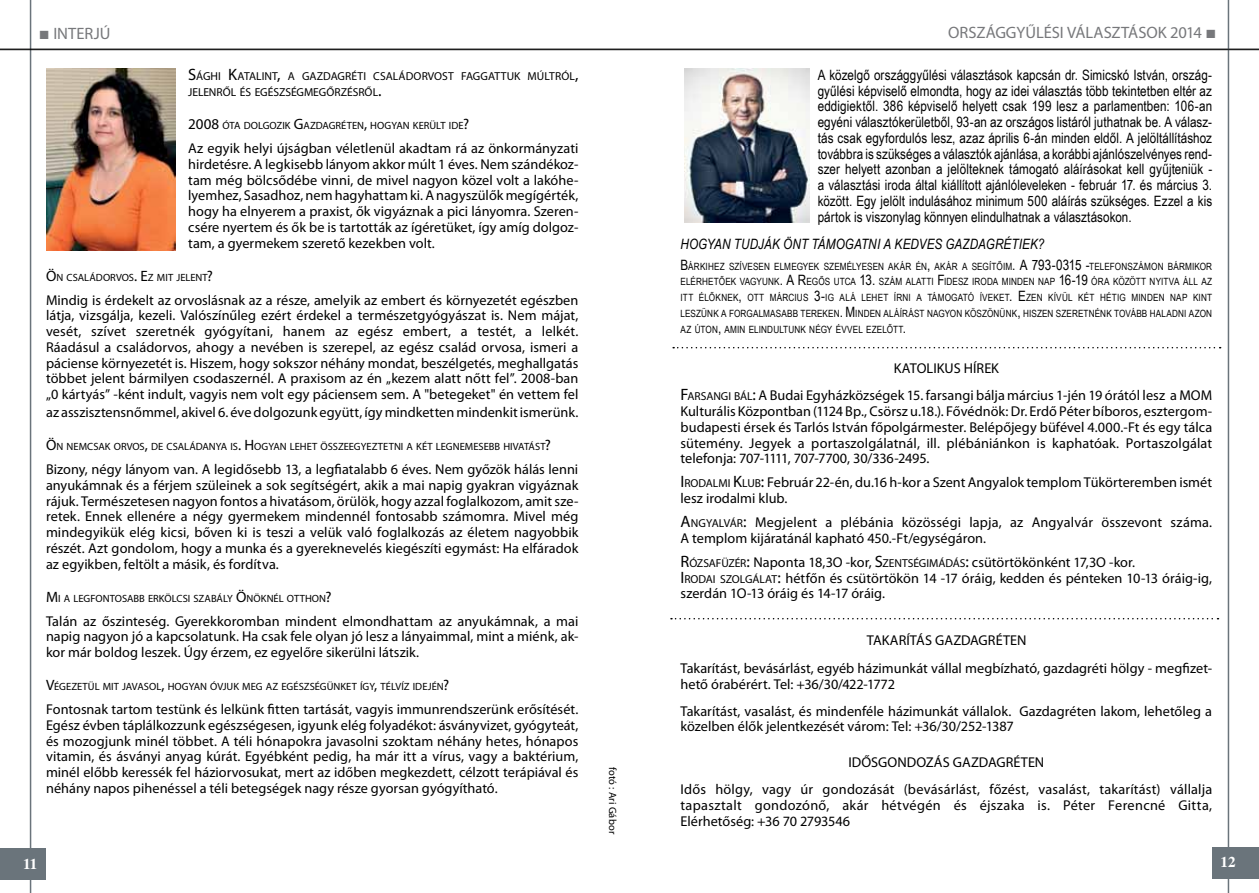
<style>
.page{position:relative;width:1259px;height:893px;background:#fff}
.page>*{position:absolute;margin:0;border:0;box-sizing:border-box;transform-origin:0 0}
.t1{font:16.5px "Myriad Pro";letter-spacing:-.005em;color:#77787b}
.t2{font:700 15px "Times";color:#fff}
.t3{font:14.25px/15.8px "Myriad Pro";letter-spacing:.005em;color:#000}
.t4{font:14.25px/15.8px "Arial Narrow";letter-spacing:.005em;color:#000;text-align:justify}
.t5{font:italic 14.25px "Arial Narrow";letter-spacing:.01em;color:#000}
.t6{font:11.55px/15.8px "Myriad Pro";letter-spacing:.005em;color:#000}
.t7{font:10.5px "Myriad Pro";color:#000}
.t8{font:10.5px "Myriad Pro";letter-spacing:.015em;color:#000}
.t9{font:10.05px/15.8px "Arial Narrow";letter-spacing:.015em;color:#000;text-align:justify}
.s1{font-family:"Times New Roman";font-size:18px}
.s2{font-size:14.25px}
.s3{font-size:16.5px}
.s4{font-size:15px}
.s5{font-size:11.55px}
</style>
<div class="page">
<hr style="left:30px;top:0;width:1px;height:893px;background:#6a747b">
<div style="left:0;top:848px;width:46px;height:32px;background:#6a747b"></div>
<hr style="left:1227px;top:0;width:2px;height:893px;background:#6a747b">
<hr style="left:0;top:49px;width:1259px;height:1px;background:#000">
<div style="left:1212px;top:847px;width:47px;height:32px;background:#6a747b"></div>
<svg style="left:671px;top:618px;width:547px;height:1px"></svg>
<svg style="left:673px;top:347px;width:547px;height:1px"></svg>
<img style="left:47px;top:68px;width:128px;height:182px">
<img style="left:685px;top:68px;width:124px;height:154px">
<p class="t1" style="left:39px;top:23px;width:24px"><span class="s1">■</span>Inter</p>
<p class="t1" style="left:94px;top:23px;width:16px">jú</p>
<p class="t1" style="left:948px;top:22px;width:156px">Országgyűlési Választ</p>
<p class="t1" style="left:1128px;top:22px;width:21px">ások</p>
<p class="t1" style="left:1170px;top:22px;width:48px">2014 <span class="s1">■</span></p>
<p class="t4" style="left:817px;top:66px;width:396px">A közelgő országgyűlési választások kapcsán dr. Simicskó István, ország&shy;gyűlési képviselő elmondta, hogy az idei választás több tekintetben eltér az eddigiektől. 386 képviselő helyett csak 199 lesz a parlamentben: 106-an egyéni választókerületből, 93-an az országos listáról juthatnak be. A válasz&shy;tás csak egyfordulós lesz, azaz április 6-án minden eldől. A jelöltállításhoz továbbra is szükséges a választók ajánlása, a korábbi ajánlószelvényes rend&shy;szer helyett azonban a jelölteknek támogató aláírásokat kell gyűjteniük - a választási iroda által kiállított ajánlóleveleken - február 17. és március 3. között. Egy jelölt indulásához minimum 500 aláírás szükséges. Ezzel a kis pártok is viszonylag könnyen elindulhatnak a választásokon.</p>
<p class="t5" style="left:680px;top:234px;width:365px">HOGYAN TUDJÁK ÖNT TÁMOGATNI A KEDVES GAZDAGRÉTIEK?</p>
<p class="t9" style="left:680px;top:258px;width:533px"><span class="s2">B</span>ÁRKIHEZ SZÍVESEN ELMEGYEK SZEMÉLYESEN AKÁR ÉN<span class="s2">,</span> AKÁR A SEGÍTŐIM<span class="s2">. A 793-0315 -</span>TELEFONSZÁMON BÁRMIKOR ELÉRHETŐEK VAGYUNK<span class="s2">. A R</span>EGŐS UTCA <span class="s2">13.</span> SZÁM ALATTI <span class="s2">F</span>IDESZ IRODA MINDEN NAP <span class="s2">16-19</span> ÓRA KÖZÖTT NYITVA ÁLL AZ ITT ÉLŐKNEK<span class="s2">,</span> OTT MÁRCIUS <span class="s2">3-</span>IG ALÁ LEHET ÍRNI A TÁMOGATÓ ÍVEKET<span class="s2">. E</span>ZEN KÍVÜL KÉT HÉTIG MINDEN NAP KINT LESZÜNK A FORGALMASABB TEREKEN<span class="s2">. M</span> INDEN ALÁÍRÁST NAGYON KÖSZÖNÜNK<span class="s2">,</span> HISZEN SZERETNÉNK TOVÁBB HALADNI AZON AZ ÚTON<span class="s2">,</span> AMIN ELINDULTUNK NÉGY ÉVVEL EZELŐTT<span class="s2">.</span></p>
<p class="t6" style="left:188px;top:68px;width:392px"><span class="s3">S</span>ÁGHI <span class="s3">K</span>ATALINT<span class="s3">,</span> A GAZDAGRÉTI CSALÁDORVOST FAGGATTUK MÚLTRÓL<span class="s3">,<br></span>JELENRŐL ÉS EGÉSZSÉGMEGŐRZÉSRŐL<span class="s3">.</span></p>
<p class="t7" style="left:188px;top:119px;width:283px"><span class="s4">2008</span> ÓTA DOLGOZIK <span class="s4">G</span>AZDAGRÉTEN<span class="s4">,</span> HOGYAN KERÜLT IDE<span class="s4">?</span></p>
<p class="t3" style="left:188px;top:140px;width:392px;text-align:justify">Az egyik helyi újságban véletlenül akadtam rá az önkormányzati hirdetésre. A legkisebb lányom akkor múlt 1 éves. Nem szándékoz&shy;tam még bölcsődébe vinni, de mivel nagyon közel volt a lakóhe&shy;lyemhez, Sasadhoz, nem hagyhattam ki. A nagyszülők megígérték, hogy ha elnyerem a praxist, ők vigyáznak a pici lányomra. Szeren&shy;csére nyertem és ők be is tartották az ígéretüket, így amíg dolgoz&shy;tam, a gyermekem szerető kezekben volt.</p>
<p class="t7" style="left:46px;top:271px;width:168px"><span class="s4">Ö</span>N CSALÁDORVOS<span class="s4">. E</span>Z MIT JELENT<span class="s4">?</span></p>
<p class="t3" style="left:46px;top:292px;width:534px;text-align:justify">Mindig is érdekelt az orvoslásnak az a része, amelyik az embert és környezetét egészben látja, vizsgálja, kezeli. Valószínűleg ezért érdekel a természetgyógyászat is. Nem májat, vesét, szívet szeretnék gyógyítani, hanem az egész embert, a testét, a lelkét.<br>Ráadásul a családorvos, ahogy a nevében is szerepel, az egész család orvosa, ismeri a páciense környezetét is. Hiszem, hogy sokszor néhány mondat, beszélgetés, meghallgatás többet jelent bármilyen csodaszernél. A praxisom az én „kezem alatt nőtt fel”. 2008-ban „0 kártyás” -ként indult, vagyis nem volt egy páciensem sem. A "betegeket" én vettem fel</p>
<p class="t3" style="left:46px;top:404px;width:534px">az asszisztensnőmmel, akivel 6. éve dolgozunk együtt, így mindketten mindenkit ismerünk.</p>
<p class="t7" style="left:46px;top:440px;width:506px"><span class="s4">Ö</span>N NEMCSAK ORVOS<span class="s4">,</span> DE CSALÁDANYA IS<span class="s4">. H</span> OGYAN LEHET ÖSSZEEGYEZTETNI A KÉT LEGNEMESEBB HIVATÁST<span class="s4">?</span></p>
<p class="t3" style="left:46px;top:461px;width:534px;text-align:justify">Bizony, négy lányom van. A legidősebb 13, a legfiatalabb 6 éves. Nem győzök hálás lenni anyukámnak és a férjem szüleinek a sok segítségért, akik a mai napig gyakran vigyáznak rájuk. Természetesen nagyon fontos a hivatásom, örülök, hogy azzal foglalkozom, amit sze&shy;retek. Ennek ellenére a négy gyermekem mindennél fontosabb számomra. Mivel még mindegyikük elég kicsi, bőven ki is teszi a velük való foglalkozás az életem nagyobbik részét. Azt gondolom, hogy a munka és a gyereknevelés kiegészíti egymást: Ha elfáradok az egyikben, feltölt a másik, és fordítva.</p>
<p class="t7" style="left:46px;top:592px;width:287px"><span class="s4">M</span> I A LEGFONTOSABB ERKÖLCSI SZABÁLY <span class="s4">Ö</span>NÖKNÉL OTTHON<span class="s4">?</span></p>
<p class="t3" style="left:46px;top:613px;width:534px;text-align:justify">Talán az őszinteség. Gyerekkoromban mindent elmondhattam az anyukámnak, a mai napig nagyon jó a kapcsolatunk. Ha csak fele olyan jó lesz a lányaimmal, mint a miénk, ak&shy;kor már boldog leszek. Úgy érzem, ez egyelőre sikerülni látszik.</p>
<p class="t7" style="left:46px;top:680px;width:405px"><span class="s4">V</span>ÉGEZETÜL MIT JAVASOL<span class="s4">,</span> HOGYAN ÓVJUK MEG AZ EGÉSZSÉGÜNKET ÍGY<span class="s4">,</span> TÉLVÍZ IDEJÉN<span class="s4">?</span></p>
<p class="t3" style="left:46px;top:701px;width:534px;text-align:justify">Fontosnak tartom testünk és lelkünk fitten tartását, vagyis immunrendszerünk erősítését.<br>Egész évben táplálkozzunk egészségesen, igyunk elég folyadékot: ásványvizet, gyógyteát, és mozogjunk minél többet. A téli hónapokra javasolni szoktam néhány hetes, hónapos vitamin, és ásványi anyag kúrát. Egyébként pedig, ha már itt a vírus, vagy a baktérium, minél előbb keressék fel háziorvosukat, mert az időben megkezdett, célzott terápiával és néhány napos pihenéssel a téli betegségek nagy része gyorsan gyógyítható.</p>
<p class="t3" style="left:680px;top:355px;width:531px;line-height:27px;text-indent:213px">Katolikus hírek<br><span class="s3">F</span><span class="s5">ARSANGI BÁL</span><span class="s3">:</span> A Budai Egyházközségek 15. farsangi bálja március 1-jén 19 órától lesz a MOM</p>
<p class="t3" style="left:680px;top:403px;width:533px;text-align:justify">Kulturális Központban (1124 Bp., Csörsz u.18.). Fővédnök: Dr. Erdő Péter bíboros, esztergom&shy;budapesti érsek és Tarlós István főpolgármester. Belépőjegy büfével 4.000.-Ft és egy tálca sütemény. Jegyek a portaszolgálatnál, ill. plébániánkon is kaphatóak. Portaszolgálat telefonja: 707-1111, 707-7700, 30/336-2495.</p>
<p class="t3" style="left:680px;top:474px;width:533px"><span class="s3">I</span> <span class="s5">RODALMI</span> <span class="s3">K</span><span class="s5">LUB</span><span class="s3">:</span> Február 22-én, du.16 h-kor a Szent Angyalok templom Tükörteremben ismét lesz irodalmi klub.</p>
<p class="t3" style="left:680px;top:514px;width:533px"><span class="s3">A</span><span class="s5">NGYALVÁR</span><span class="s3">:</span> Megjelent a plébánia közösségi lapja, az Angyalvár összevont száma.<br>A templom kijáratánál kapható 450.-Ft/egységáron.</p>
<p class="t3" style="left:680px;top:554px;width:533px"><span class="s3">R</span><span class="s5">ÓZSAFÜZÉR</span><span class="s3">:</span> Naponta 18,3O -kor, <span class="s3">S</span><span class="s5">ZENTSÉGIMÁDÁS</span><span class="s3">:</span> csütörtökönként 17,3O -kor.<br><span class="s3">I</span> <span class="s5">RODAI SZOLGÁLAT</span><span class="s3">:</span> hétfőn és csütörtökön 14 -17 óráig, kedden és pénteken 10-13 óráig-ig, szerdán 1O-13 óráig és 14-17 óráig.</p>
<p class="t3" style="left:867px;top:632px;width:16px">Takar</p>
<p class="t3" style="left:906px;top:632px;width:48px">ítás Gazdagr</p>
<p class="t3" style="left:680px;top:626px;width:533px;line-height:28px;text-indent:315px">éten<br>Takarítást, bevásárlást, egyéb házimunkát vállal megbízható, gazdagréti hölgy - megfizet-</p>
<p class="t3" style="left:680px;top:670px;width:533px;line-height:27px">hető órabérért. Tel: +36/30/422-1772<br>Takarítást, vasalást, és mindenféle házimunkát vállalok. Gazdagréten lakom, lehetőleg a</p>
<p class="t3" style="left:680px;top:719px;width:335px">közelben élők jelentkezését várom: Tel: +36/30/252-1387</p>
<p class="t3" style="left:848px;top:755px;width:33px">Idősgondoz</p>
<p class="t3" style="left:934px;top:755px;width:38px">ás Gazdagr</p>
<p class="t3" style="left:680px;top:749px;width:533px;line-height:27px;text-indent:333px">éten<br>Idős hölgy, vagy úr gondozását (bevásárlást, főzést, vasalást, takarítást) vállalja</p>
<p class="t3" style="left:680px;top:797px;width:533px">tapasztalt gondozónő, akár hétvégén és éjszaka is. Péter Ferencné Gitta,<br>Elérhetőség: +36 70 2793546</p>
<p class="t8" style="left:619px;top:767px;width:69px;rotate:90deg">fotó : Ari Gábor</p>
<p class="t2" style="left:23px;top:849px;width:16px">11</p>
<p class="t2" style="left:1220px;top:848px;width:16px">12</p>
</div>
